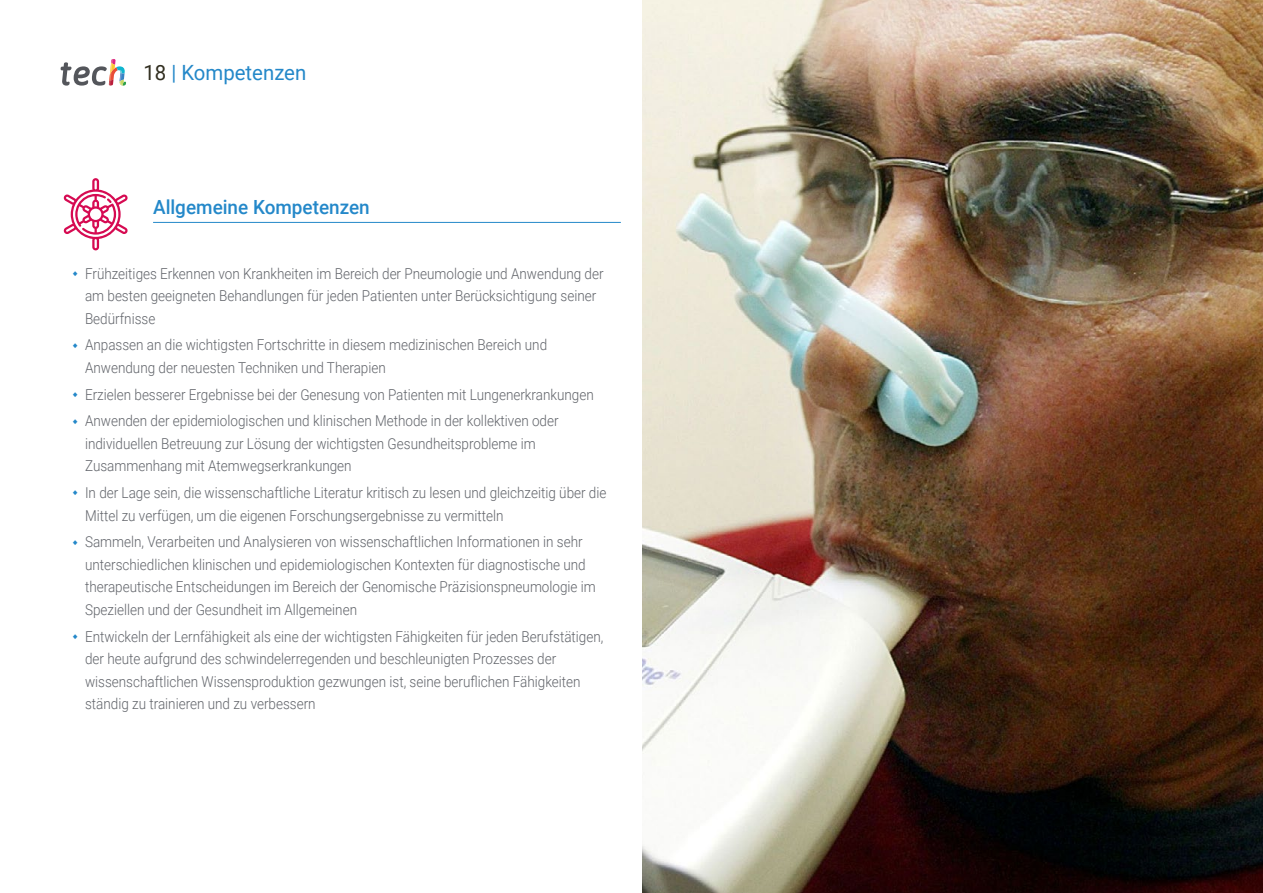
<style>
.page{position:relative;width:1263px;height:893px;background:#fff}
.page>*{position:absolute;margin:0;border:0;box-sizing:border-box;transform-origin:0 0}
.t1{font:21px "Roboto";color:#2488c9}
.t2{font:500 19.5px "Roboto";color:#2488c9}
.t3{font:300 15px/22.5px "Roboto";color:#61646a;scale:.9 1}
.s1{color:#312e20}
</style>
<div class="page">
<hr style="left:153px;top:222px;width:468px;height:1px;background:#2488c9">
<svg style="left:63px;top:178px;width:65px;height:72px"></svg>
<svg style="left:61px;top:59px;width:65px;height:27px"></svg>
<img style="left:642px;top:0;width:621px;height:893px">
<h1 class="t1" style="left:144px;top:57px;width:164px"><span class="s1">18</span> | Kompetenzen</h1>
<h2 class="t2" style="left:153px;top:193px;width:218px">Allgemeine Kompetenzen</h2>
<p class="t3" style="left:85px;top:262px;width:578px">Frühzeitiges Erkennen von Krankheiten im Bereich der Pneumologie und Anwendung der am besten geeigneten Behandlungen für jeden Patienten unter Berücksichtigung seiner<br>Bedürfnisse</p>
<p class="t3" style="left:85px;top:333px;width:515px">Anpassen an die wichtigsten Fortschritte in diesem medizinischen Bereich und<br>Anwendung der neuesten Techniken und Therapien</p>
<p class="t3" style="left:85px;top:380px;width:567px;line-height:26.7px">Erzielen besserer Ergebnisse bei der Genesung von Patienten mit Lungenerkrankungen<br>Anwenden der epidemiologischen und klinischen Methode in der kollektiven oder</p>
<p class="t3" style="left:85px;top:432px;width:502px">individuellen Betreuung zur Lösung der wichtigsten Gesundheitsprobleme im<br>Zusammenhang mit Atemwegserkrankungen</p>
<p class="t3" style="left:85px;top:481px;width:581px">In der Lage sein, die wissenschaftliche Literatur kritisch zu lesen und gleichzeitig über die<br>Mittel zu verfügen, um die eigenen Forschungsergebnisse zu vermitteln</p>
<p class="t3" style="left:85px;top:530px;width:569px">Sammeln, Verarbeiten und Analysieren von wissenschaftlichen Informationen in sehr unterschiedlichen klinischen und epidemiologischen Kontexten für diagnostische und therapeutische Entscheidungen im Bereich der Genomische Präzisionspneumologie im Speziellen und der Gesundheit im Allgemeinen</p>
<p class="t3" style="left:85px;top:625px;width:577px">Entwickeln der Lernfähigkeit als eine der wichtigsten Fähigkeiten für jeden Berufstätigen, der heute aufgrund des schwindelerregenden und beschleunigten Prozesses der wissenschaftlichen Wissensproduktion gezwungen ist, seine beruflichen Fähigkeiten ständig zu trainieren und zu verbessern</p>
</div>
